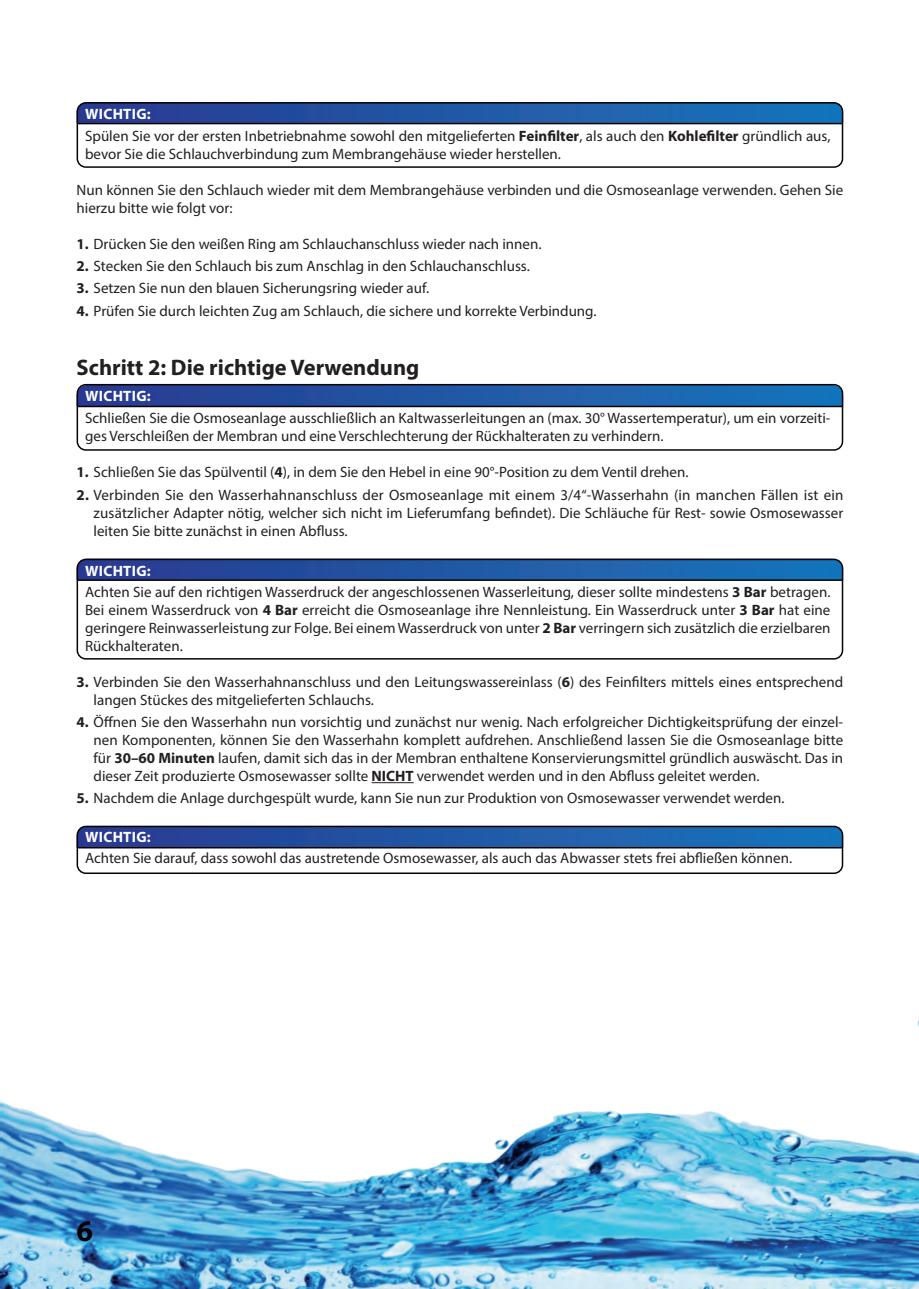
<style>
.page{position:relative;width:919px;height:1289px;background:#fff}
.page>*{position:absolute;margin:0;border:0;box-sizing:border-box;transform-origin:0 0}
.t1{font:700 30px "Myriad Pro";color:#080302}
.t2{font:700 22.5px "Myriad Pro";color:#231f20}
.t3{font:15px/18px "Myriad Pro";color:#231f20}
.t4{font:700 15px "Myriad Pro";letter-spacing:.02em;color:#fff}
.s1{font-weight:700;color:#fff}
.s2{font-weight:700}
</style>
<div class="page">
<svg style="left:77px;top:102px;width:766px;height:21px;background:#2057a4"></svg>
<svg style="left:77px;top:385px;width:766px;height:21px;background:#2056a3"></svg>
<div style="left:77px;top:102px;width:766px;height:66px;border:2px solid #080302;border-radius:9px"></div>
<div style="left:77px;top:384px;width:766px;height:66px;border:2px solid #080302;border-radius:9px"></div>
<hr style="left:77px;top:123px;width:765px;height:1px;background:#080302">
<hr style="left:78px;top:406px;width:764px;height:1px;background:#080302">
<img style="left:0;top:558px;width:918px;height:730px">
<p class="t3" style="left:85px;top:102px;width:746px;line-height:22.2px"><span class="s1">WICHTIG:<br></span>Spülen Sie vor der ersten Inbetriebnahme sowohl den mitgelieferten <span class="s2">Feinfilter</span>, als auch den <span class="s2">Kohlefilter</span> gründlich aus,</p>
<p class="t3" style="left:85px;top:145px;width:476px">bevor Sie die Schlauchverbindung zum Membrangehäuse wieder herstellen.</p>
<p class="t3" style="left:77px;top:181px;width:768px">Nun können Sie den Schlauch wieder mit dem Membrangehäuse verbinden und die Osmoseanlage verwenden. Gehen Sie hierzu bitte wie folgt vor:</p>
<p class="t3" style="left:77px;top:235px;width:465px"><span class="s2">1.</span> Drücken Sie den weißen Ring am Schlauchanschluss wieder nach innen.</p>
<p class="t3" style="left:77px;top:257px;width:453px"><span class="s2">2.</span> Stecken Sie den Schlauch bis zum Anschlag in den Schlauchanschluss.</p>
<p class="t3" style="left:77px;top:279px;width:353px"><span class="s2">3.</span> Setzen Sie nun den blauen Sicherungsring wieder auf.</p>
<p class="t3" style="left:77px;top:301px;width:520px"><span class="s2">4.</span> Prüfen Sie durch leichten Zug am Schlauch, die sichere und korrekte Verbindung.</p>
<h2 class="t2" style="left:77px;top:353px;width:344px">Schritt 2: Die richtige Verwendung</h2>
<p class="t4" style="left:85px;top:386px;width:67px">WICHTIG:</p>
<p class="t3" style="left:85px;top:409px;width:746px">Schließen Sie die Osmoseanlage ausschließlich an Kaltwasserleitungen an (max. 30° Wassertemperatur), um ein vorzeiti&shy;ges Verschleißen der Membran und eine Verschlechterung der Rückhalteraten zu verhindern.</p>
<p class="t3" style="left:77px;top:463px;width:612px"><span class="s2">1.</span> Schließen Sie das Spülventil (<span class="s2">4</span>), in dem Sie den Hebel in eine 90°-Position zu dem Ventil drehen.</p>
<p class="t3" style="left:94px;top:485px;width:751px;text-align:justify;text-indent:-17px"><span class="s2">2.</span> Verbinden Sie den Wasserhahnanschluss der Osmoseanlage mit einem 3/4“-Wasserhahn (in manchen Fällen ist ein zusätzlicher Adapter nötig, welcher sich nicht im Lieferumfang befindet). Die Schläuche für Rest- sowie Osmosewasser leiten Sie bitte zunächst in einen Abfluss.</p>
<p class="t3" style="left:85px;top:560px;width:745px;line-height:21px"><span class="s1">WICHTIG:<br></span>Achten Sie auf den richtigen Wasserdruck der angeschlossenen Wasserleitung, dieser sollte mindestens <span class="s2">3 Bar</span> betragen.</p>
<p class="t3" style="left:85px;top:600px;width:746px;text-align:justify">Bei einem Wasserdruck von <span class="s2">4 Bar</span> erreicht die Osmoseanlage ihre Nennleistung. Ein Wasserdruck unter <span class="s2">3 Bar</span> hat eine geringere Reinwasserleistung zur Folge. Bei einem Wasserdruck von unter <span class="s2">2 Bar</span> verringern sich zusätzlich die erzielbaren Rückhalteraten.</p>
<p class="t3" style="left:94px;top:672px;width:751px;text-indent:-17px"><span class="s2">3.</span> Verbinden Sie den Wasserhahnanschluss und den Leitungswassereinlass (<span class="s2">6</span>) des Feinfilters mittels eines entsprechend langen Stückes des mitgelieferten Schlauchs.</p>
<p class="t3" style="left:94px;top:713px;width:751px;text-align:justify;text-indent:-17px"><span class="s2">4.</span> Öffnen Sie den Wasserhahn nun vorsichtig und zunächst nur wenig. Nach erfolgreicher Dichtigkeitsprüfung der einzel&shy;nen Komponenten, können Sie den Wasserhahn komplett aufdrehen. Anschließend lassen Sie die Osmoseanlage bitte für <span class="s2">30–60 Minuten</span> laufen, damit sich das in der Membran enthaltene Konservierungsmittel gründlich auswäscht. Das in dieser Zeit produzierte Osmosewasser sollte <span class="s2">NICHT</span> verwendet werden und in den Abfluss geleitet werden.</p>
<p class="t3" style="left:77px;top:789px;width:708px"><span class="s2">5.</span> Nachdem die Anlage durchgespült wurde, kann Sie nun zur Produktion von Osmosewasser verwendet werden.</p>
<p class="t4" style="left:85px;top:827px;width:67px">WICHTIG:</p>
<p class="t3" style="left:85px;top:849px;width:707px">Achten Sie darauf, dass sowohl das austretende Osmosewasser, als auch das Abwasser stets frei abfließen können.</p>
<h1 class="t1" style="left:77px;top:1211px;width:18px">6</h1>
</div>
